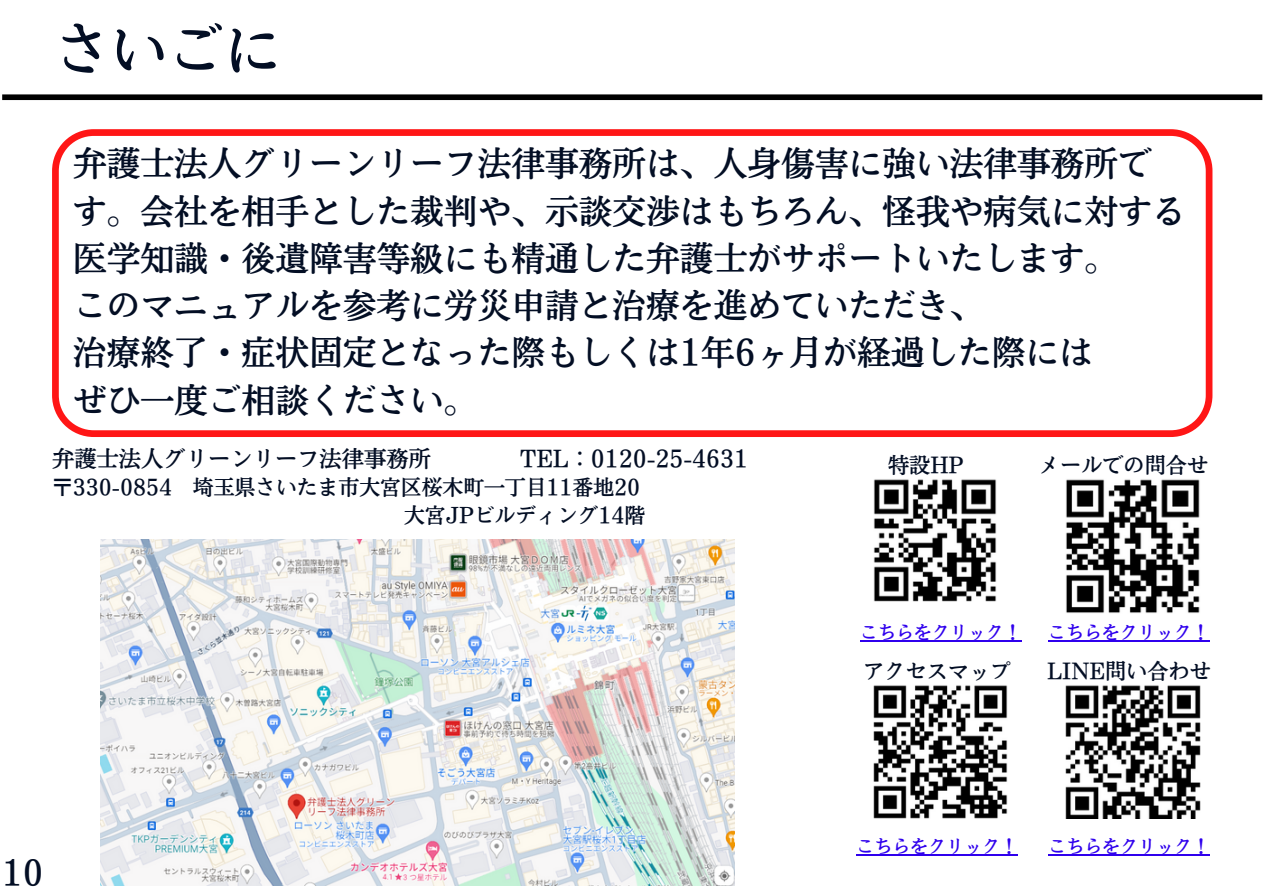
<style>
.page{position:relative;width:1263px;height:894px;background:#fff}
.page>*{position:absolute;margin:0;border:0;box-sizing:border-box;transform-origin:0 0}
.t1{font:56.7px "Nud Motoya Mincho Std W5";color:#030e24}
.t2{font:33.75px/47.2px "Nud Motoya Mincho Std W5";color:#030e24}
.t3{font:32.85px "Nud Motoya Mincho Std W5";color:#030e24}
.t4{font:22.35px "Nud Motoya Mincho Std W5";color:#030e24}
.t5{font:21.15px "Nud Motoya Mincho Std W5";color:#030e24}
.t6{font:20.85px "Nud Motoya Mincho Std W5";color:#030e24}
.t7{font:18px "Nud Motoya Mincho Std W5";color:#2f00ed}
</style>
<div class="page">
<div style="left:2px;top:94px;width:1260px;height:6px;background:#000"></div>
<svg style="left:52px;top:129px;width:1160px;height:308px"></svg>
<img style="left:873px;top:479px;width:123px;height:122px">
<img style="left:1066px;top:479px;width:134px;height:134px">
<img style="left:1065px;top:685px;width:135px;height:133px">
<img style="left:873px;top:685px;width:134px;height:133px">
<img style="left:100px;top:539px;width:634px;height:346px">
<hr style="left:1048px;top:640px;width:162px;height:1px;background:#2f00ed">
<hr style="left:856px;top:853px;width:162px;height:1px;background:#2f00ed">
<hr style="left:860px;top:640px;width:162px;height:1px;background:#2f00ed">
<hr style="left:1048px;top:853px;width:162px;height:1px;background:#2f00ed">
<p class="t1" style="left:54px;top:21px;width:229px">さいごに</p>
<p class="t2" style="left:73px;top:140px;width:1114px">弁護士法人グリーンリーフ法律事務所は、人身傷害に強い法律事務所です。会社を相手とした裁判や、示談交渉はもちろん、怪我や病気に対する</p>
<p class="t2" style="left:73px;top:234px;width:1047px">医学知識・後遺障害等級にも精通した弁護士がサポートいたします。</p>
<p class="t2" style="left:73px;top:281px;width:912px">このマニュアルを参考に労災申請と治療を進めていただき、</p>
<p class="t2" style="left:73px;top:329px;width:1021px">治療終了・症状固定となった際もしくは1年6ヶ月が経過した際には</p>
<p class="t2" style="left:73px;top:376px;width:406px">ぜひ一度ご相談ください。</p>
<p class="t4" style="left:52px;top:447px;width:381px">弁護士法人グリーンリーフ法律事務所</p>
<p class="t4" style="left:520px;top:447px;width:230px">TEL：0120-25-4631</p>
<p class="t6" style="left:52px;top:476px;width:590px">〒330-0854 埼玉県さいたま市大宮区桜木町一丁目 11番地20</p>
<p class="t6" style="left:404px;top:504px;width:243px">大宮JPビルディング14階</p>
<p class="t5" style="left:888px;top:454px;width:77px">特設HP</p>
<p class="t5" style="left:1039px;top:454px;width:171px">メールでの問合せ</p>
<p class="t7" style="left:860px;top:623px;width:163px">こちらをクリック！</p>
<p class="t5" style="left:863px;top:660px;width:150px">アクセスマップ</p>
<p class="t7" style="left:1048px;top:623px;width:163px">こちらをクリック！</p>
<p class="t5" style="left:1047px;top:660px;width:165px">LINE問い合わせ</p>
<p class="t3" style="left:2px;top:856px;width:42px">10</p>
<p class="t7" style="left:856px;top:836px;width:163px">こちらをクリック！</p>
<p class="t7" style="left:1048px;top:836px;width:163px">こちらをクリック！</p>
</div>
